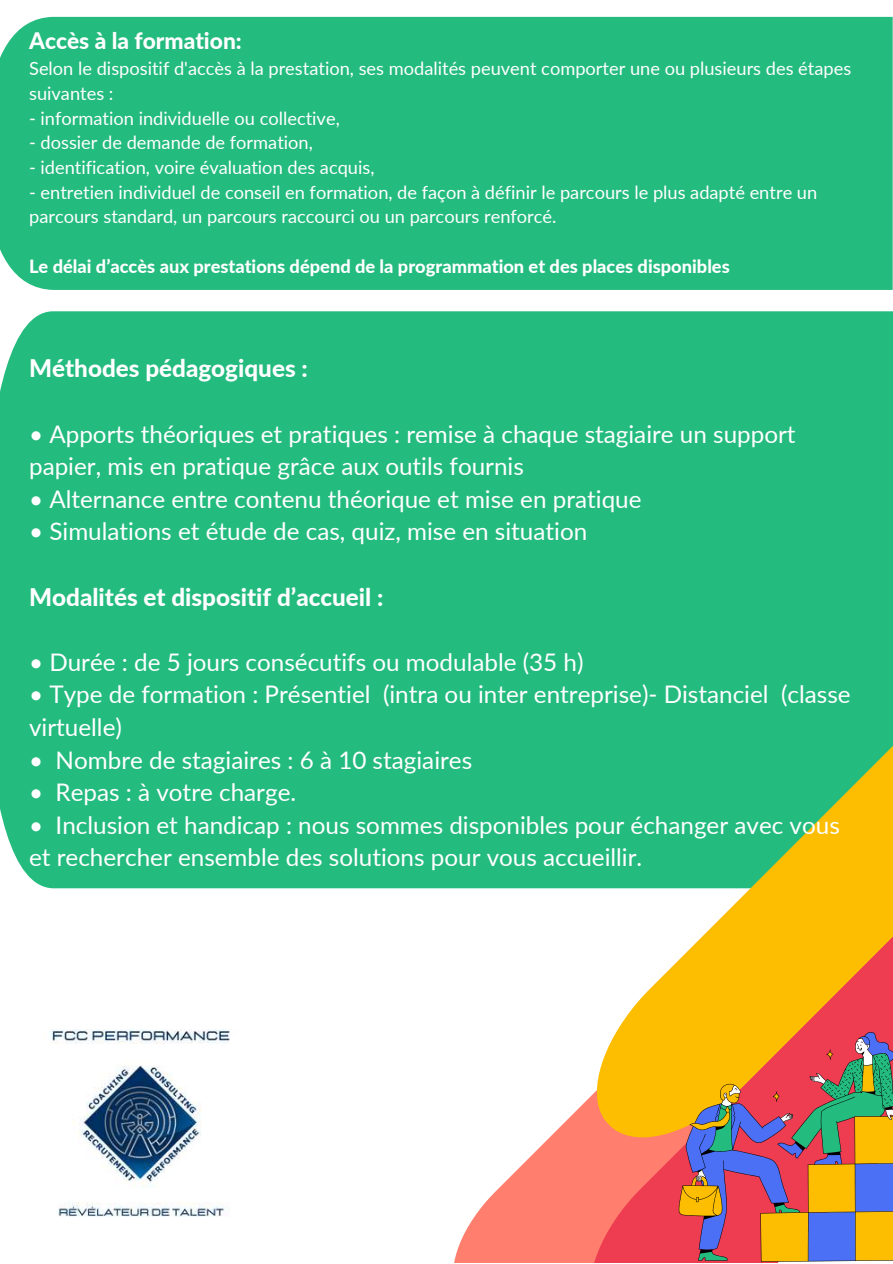
<style>
.page{position:relative;width:893px;height:1264px;background:#fff}
.page>*{position:absolute;margin:0;border:0;box-sizing:border-box;transform-origin:0 0}
.t1{font:24.3px/32.5px "Lato";color:#fff}
.t2{font:800 24.3px "Lato";color:#fff}
.t3{font:800 22.8px "Lato";color:#fff}
.t4{font:18.3px/24.8px "Lato";color:#fff}
.t5{font:800 18.3px "Lato";color:#fff}
</style>
<div class="page">
<div style="left:0;top:311px;width:892px;height:577px;background:#24bb7f"></div>
<svg style="left:447px;top:708px;width:145px;height:554px"></svg>
<svg style="left:592px;top:708px;width:300px;height:201px;background:#5abf6c"></svg>
<svg style="left:583px;top:909px;width:309px;height:353px;fill:#fdbd00"></svg>
<img style="left:50px;top:1029px;width:180px;height:188px">
<svg style="left:678px;top:1031px;width:214px;height:230px;background:#b67c59"></svg>
<div style="left:0;top:17px;width:892px;height:273px;background:#24bb7f"></div>
<p class="t3" style="left:29px;top:24px;width:214px">Accès à la formation:</p>
<p class="t4" style="left:29px;top:55px;width:823px">Selon le dispositif d'accès à la prestation, ses modalités peuvent comporter une ou plusieurs des étapes suivantes :</p>
<p class="t4" style="left:29px;top:105px;width:312px">- information individuelle ou collective,</p>
<p class="t4" style="left:29px;top:129px;width:285px">- dossier de demande de formation,</p>
<p class="t4" style="left:29px;top:154px;width:347px">- identification, voire évaluation des acquis,</p>
<p class="t4" style="left:29px;top:179px;width:789px">- entretien individuel de conseil en formation, de façon à définir le parcours le plus adapté entre un parcours standard, un parcours raccourci ou un parcours renforcé.</p>
<p class="t5" style="left:29px;top:253px;width:702px">Le délai d’accès aux prestations dépend de la programmation et des places disponibles</p>
<p class="t2" style="left:29px;top:350px;width:280px">Méthodes pédagogiques :</p>
<p class="t1" style="left:29px;top:416px;width:768px">• Apports théoriques et pratiques : remise à chaque stagiaire un support papier, mis en pratique grâce aux outils fournis</p>
<p class="t1" style="left:29px;top:481px;width:614px">• Alternance entre contenu théorique et mise en pratique</p>
<p class="t1" style="left:29px;top:514px;width:559px">• Simulations et étude de cas, quiz, mise en situation</p>
<p class="t2" style="left:29px;top:578px;width:356px">Modalités et dispositif d’accueil :</p>
<p class="t1" style="left:29px;top:644px;width:556px">• Durée : de 5 jours consécutifs ou modulable (35 h)</p>
<p class="t1" style="left:29px;top:677px;width:823px">• Type de formation : Présentiel (intra ou inter entreprise)- Distanciel (classe virtuelle)</p>
<p class="t1" style="left:29px;top:742px;width:444px">• Nombre de stagiaires : 6 à 10 stagiaires</p>
<p class="t1" style="left:29px;top:775px;width:268px">• Repas : à votre charge.</p>
<p class="t1" style="left:29px;top:807px;width:812px">• Inclusion et handicap : nous sommes disponibles pour échanger avec vous et rechercher ensemble des solutions pour vous accueillir.</p>
</div>
